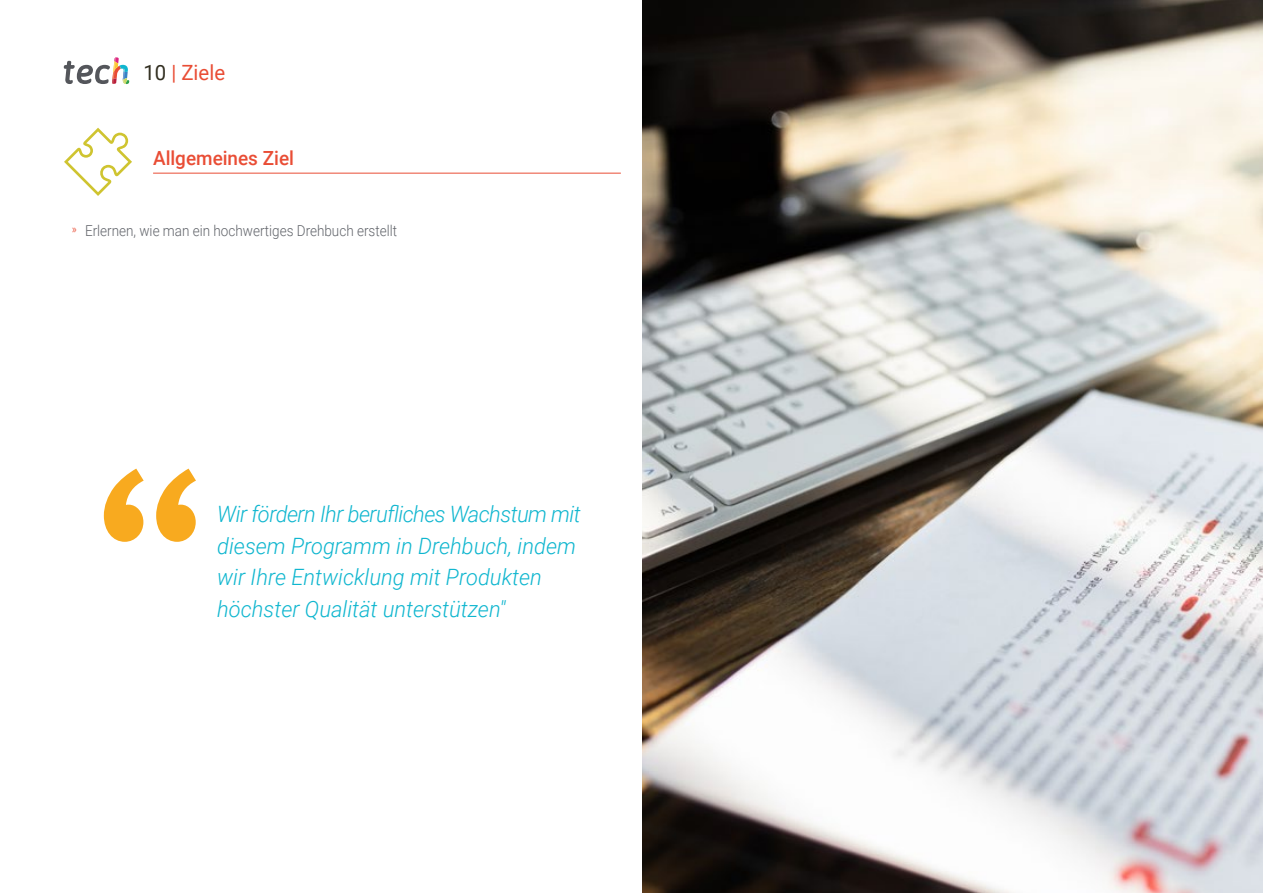
<style>
.page{position:relative;width:1263px;height:893px;background:#fff}
.page>*{position:absolute;margin:0;border:0;box-sizing:border-box;transform-origin:0 0}
.t1{font:italic 300 22.5px/31.5px "Roboto";color:#0fb6cf}
.t2{font:21px "Roboto";color:#e94d35}
.t3{font:500 19.5px "Roboto";color:#e94d35}
.t4{font:300 15px "Roboto";color:#61646a;scale:.9 1}
.s1{color:#312e20}
</style>
<div class="page">
<hr style="left:153px;top:173px;width:468px;height:1px;background:#e94d35">
<svg style="left:64px;top:128px;width:68px;height:68px"></svg>
<img style="left:642px;top:0;width:621px;height:893px">
<svg style="left:64px;top:57px;width:65px;height:27px"></svg>
<svg style="left:104px;top:469px;width:92px;height:73px"></svg>
<p class="t2" style="left:144px;top:57px;width:83px"><span class="s1">10</span> | Ziele</p>
<p class="t3" style="left:153px;top:144px;width:142px">Allgemeines Ziel</p>
<p class="t4" style="left:72px;top:220px;width:362px"><sup>»</sup> Erlernen, wie man ein hochwertiges Drehbuch erstellt</p>
<p class="t1" style="left:217px;top:497px;width:365px">Wir fördern Ihr berufliches Wachstum mit diesem Programm in Drehbuch, indem wir Ihre Entwicklung mit Produkten höchster Qualität unterstützen"</p>
</div>
